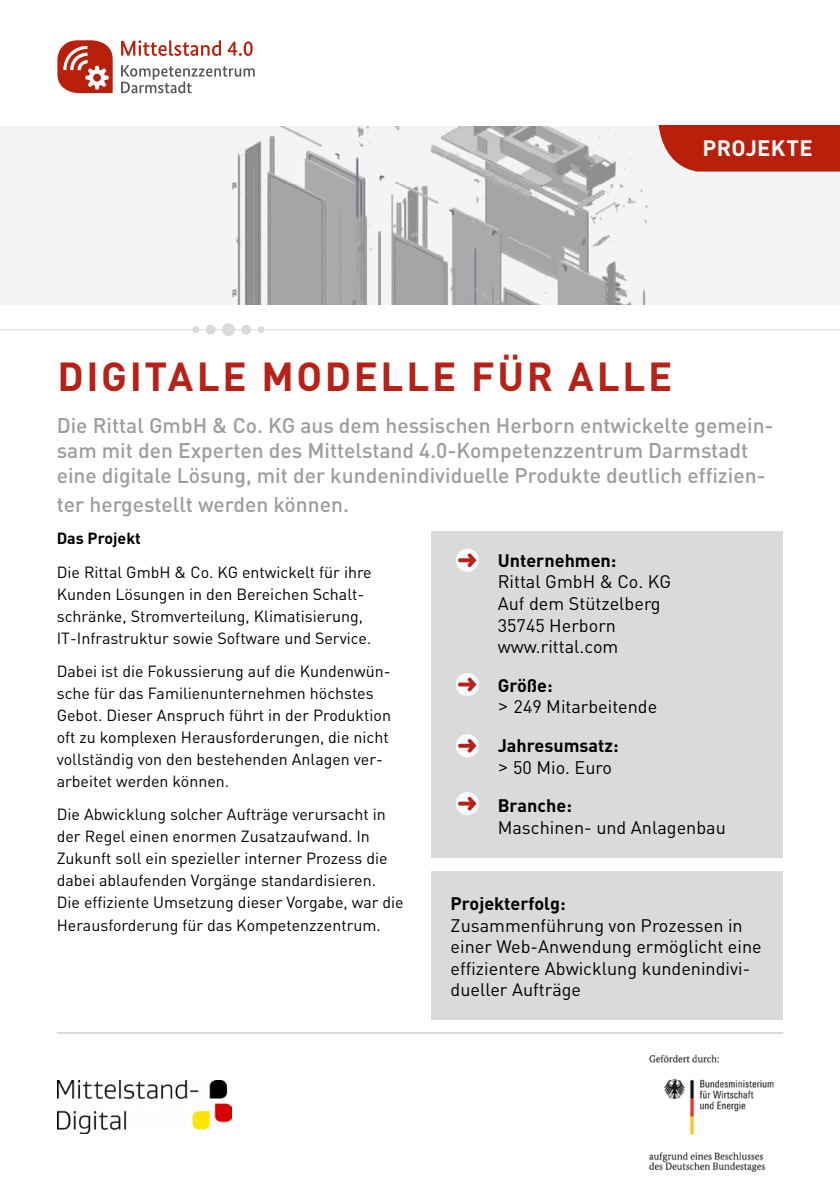
<style>
.page{position:relative;width:840px;height:1191px;background:#fff}
.page>*{position:absolute;margin:0;border:0;box-sizing:border-box;transform-origin:0 0}
.t1{font:700 40px "DIN";letter-spacing:.065em;color:#b72218}
.t2{font:700 22px "DIN";letter-spacing:.01em;color:#fff}
.t3{font:500 21px/25.2px "DIN";color:#9d9d9c}
.t4{font:18px/21.6px "DIN";color:#000}
.t5{font:700 18px/21.6px "DIN";color:#000}
.t6{font:16px/22px "DIN";color:#000}
.t7{font:700 16px "DIN";color:#000}
.s1{font-weight:700}
.s2{font-family:"Aller";font-weight:300}
.s3{font-weight:400}
</style>
<div class="page">
<hr style="left:57px;top:1032px;width:725px;height:2px;background:#dadada">
<img style="left:57px;top:1080px;width:175px;height:53px">
<img style="left:649px;top:1054px;width:125px;height:118px">
<img style="left:0;top:126px;width:839px;height:179px">
<hr style="left:0;top:329px;width:839px;height:1px;background:#dadada">
<div style="left:222px;top:323px;width:13px;height:13px;background:#dadada;border-radius:50%"></div>
<div style="left:205px;top:325px;width:10px;height:10px;background:#dadada;border-radius:50%"></div>
<div style="left:192px;top:326px;width:7px;height:7px;background:#dadada;border-radius:50%"></div>
<div style="left:257px;top:326px;width:7px;height:7px;background:#dadada;border-radius:50%"></div>
<div style="left:241px;top:325px;width:10px;height:10px;background:#dadada;border-radius:50%"></div>
<div style="left:431px;top:531px;width:351px;height:326px;background:#dadada"></div>
<div style="left:431px;top:871px;width:351px;height:148px;background:#dadada"></div>
<div style="left:455px;top:548px;width:23px;height:24px;background:#f5faff;border-radius:50%"></div>
<svg style="left:458px;top:553px;width:18px;height:14px"></svg>
<div style="left:455px;top:673px;width:23px;height:23px;background:#f5faff;border-radius:50%"></div>
<svg style="left:458px;top:678px;width:18px;height:13px"></svg>
<div style="left:455px;top:734px;width:23px;height:23px;background:#f5faff;border-radius:50%"></div>
<svg style="left:458px;top:739px;width:18px;height:13px"></svg>
<div style="left:455px;top:792px;width:23px;height:23px;background:#f5faff;border-radius:50%"></div>
<svg style="left:458px;top:797px;width:18px;height:13px"></svg>
<svg style="left:121px;top:40px;width:131px;height:16px"></svg>
<svg style="left:121px;top:65px;width:133px;height:28px"></svg>
<svg style="left:57px;top:40px;width:56px;height:53px"></svg>
<div style="left:657px;top:126px;width:182px;height:45px;background:#b8200b"></div>
<h2 class="t2" style="left:702px;top:134px;width:112px">PROJEKTE</h2>
<h1 class="t1" style="left:57px;top:350px;width:616px">DIGITALE MODELLE FÜR ALLE</h1>
<h3 class="t3" style="left:57px;top:412px;width:718px">Die Rittal GmbH &amp; Co. KG aus dem hessischen Herborn entwickelte gemein&shy;sam mit den Experten des Mittelstand 4.0-Kompetenzzentrum Darmstadt eine digitale Lösung, mit der kundenindividuelle Produkte deutlich effizien-</h3>
<h3 class="t3" style="left:57px;top:491px;width:293px">ter hergestellt werden können.</h3>
<p class="t7" style="left:57px;top:528px;width:86px">Das Projekt</p>
<p class="t6" style="left:57px;top:560px;width:316px">Die Rittal GmbH &amp; Co. KG entwickelt für ihre Kunden Lösungen in den Bereichen Schalt&shy;schränke, Stromverteilung, Klimatisierung, IT-Infrastruktur sowie Software und Service.</p>
<p class="t6" style="left:57px;top:660px;width:335px">Dabei ist die Fokussierung auf die Kundenwün&shy;sche für das Familienunternehmen höchstes Gebot. Dieser Anspruch führt in der Produktion oft zu komplexen Herausforderungen, die nicht vollständig von den bestehenden Anlagen ver&shy;arbeitet werden können.</p>
<p class="t6" style="left:57px;top:803px;width:348px">Die Abwicklung solcher Aufträge verursacht in der Regel einen enormen Zusatzaufwand. In Zukunft soll ein spezieller interner Prozess die dabei ablaufenden Vorgänge standardisieren.<br>Die effiziente Umsetzung dieser Vorgabe, war die Herausforderung für das Kompetenzzentrum.</p>
<p class="t5" style="left:497px;top:549px;width:120px">Unternehmen:</p>
<p class="t4" style="left:497px;top:571px;width:175px">Rittal GmbH &amp; Co. KG<br>Auf dem Stützelberg<br>35745 Herborn www.rittal.com</p>
<p class="t4" style="left:497px;top:674px;width:161px"><span class="s1">Größe:<br></span><span class="s2">&gt;</span> 249 Mitarbeitende</p>
<p class="t5" style="left:497px;top:734px;width:122px">Jahresumsatz: <span class="s2">&gt;</span> <span class="s3">50 Mio. Euro</span></p>
<p class="t5" style="left:497px;top:794px;width:76px">Branche:</p>
<p class="t4" style="left:497px;top:816px;width:229px">Maschinen- und Anlagenbau</p>
<p class="t5" style="left:450px;top:891px;width:116px">Projekterfolg:</p>
<p class="t4" style="left:450px;top:914px;width:312px">Zusammenführung von Prozessen in einer Web-Anwendung ermöglicht eine effizientere Abwicklung kundenindivi&shy;dueller Aufträge</p>
</div>
